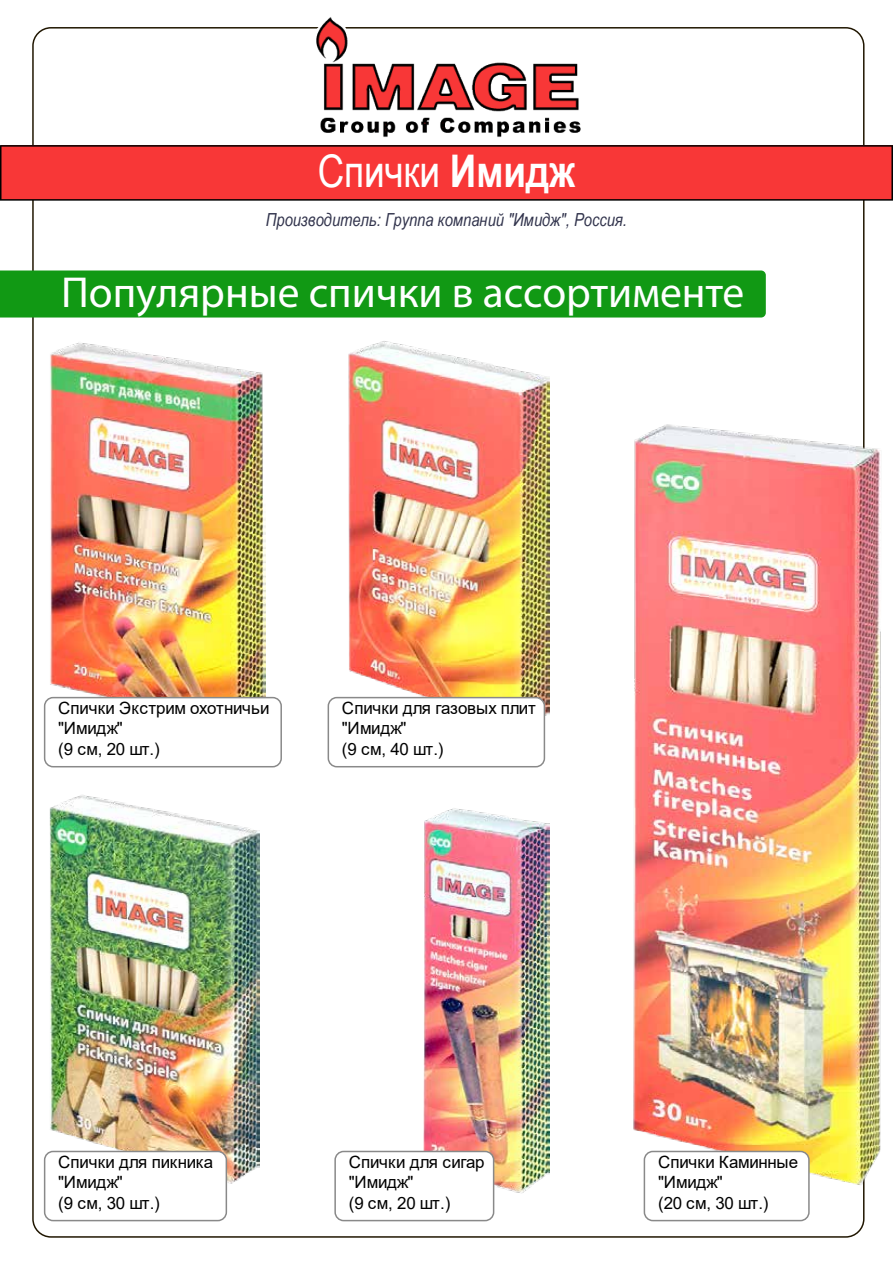
<style>
.page{position:relative;width:893px;height:1263px;background:#fff}
.page>*{position:absolute;margin:0;border:0;box-sizing:border-box;transform-origin:0 0}
.t1{font:45px "Arial Narrow";letter-spacing:-.005em;color:#fff}
.t2{font:43.5px "Myriad Pro";color:#fff}
.t3{font:italic 18px "Arial Narrow";color:#31334c}
.t4{font:16.95px/20.2px "Arial";letter-spacing:-.01em;color:#000}
.s1{font-weight:700}
</style>
<div class="page">
<svg style="left:0;top:145px;width:893px;height:56px;background:#e93535"></svg>
<div style="left:0;top:270px;width:766px;height:47px;background:#119914"></div>
<img style="left:424px;top:808px;width:126px;height:390px">
<img style="left:49px;top:795px;width:210px;height:391px">
<img style="left:347px;top:341px;width:203px;height:391px">
<img style="left:49px;top:342px;width:216px;height:356px">
<img style="left:633px;top:411px;width:248px;height:787px">
<div style="left:45px;top:1151px;width:181px;height:69px;background:#fff;border-radius:9px"></div>
<div style="left:44px;top:1151px;width:183px;height:70px;border:2px solid #898989;border-radius:9px"></div>
<div style="left:335px;top:1151px;width:159px;height:69px;background:#fff;border-radius:9px"></div>
<div style="left:334px;top:1151px;width:160px;height:70px;border:2px solid #898989;border-radius:9px"></div>
<div style="left:644px;top:1151px;width:165px;height:69px;background:#fff;border-radius:9px"></div>
<div style="left:644px;top:1151px;width:166px;height:70px;border:2px solid #898989;border-radius:9px"></div>
<div style="left:328px;top:698px;width:216px;height:69px;background:#fff;border-radius:9px"></div>
<div style="left:328px;top:697px;width:217px;height:70px;border:2px solid #898989;border-radius:9px"></div>
<div style="left:44px;top:697px;width:238px;height:70px;border:2px solid #898989;border-radius:9px"></div>
<img style="left:299px;top:17px;width:299px;height:120px">
<h1 class="t1" style="left:318px;top:139px;width:259px">Спички <span class="s1">Имидж</span></h1>
<p class="t3" style="left:266px;top:207px;width:363px">Производитель: Группа компаний "Имидж", Россия.</p>
<h2 class="t2" style="left:61px;top:265px;width:685px">Популярные спички в ассортименте</h2>
<p class="t4" style="left:58px;top:698px;width:213px">Спички Экстрим охотничьи "Имидж"<br>(9 см, 20 шт.)</p>
<p class="t4" style="left:342px;top:698px;width:195px">Спички для газовых плит "Имидж"<br>(9 см, 40 шт.)</p>
<p class="t4" style="left:58px;top:1152px;width:156px">Спички для пикника "Имидж"<br>(9 см, 30 шт.)</p>
<p class="t4" style="left:349px;top:1152px;width:137px">Спички для сигар "Имидж"<br>(9 см, 20 шт.)</p>
<p class="t4" style="left:658px;top:1152px;width:142px">Спички Каминные "Имидж"<br>(20 см, 30 шт.)</p>
</div>
